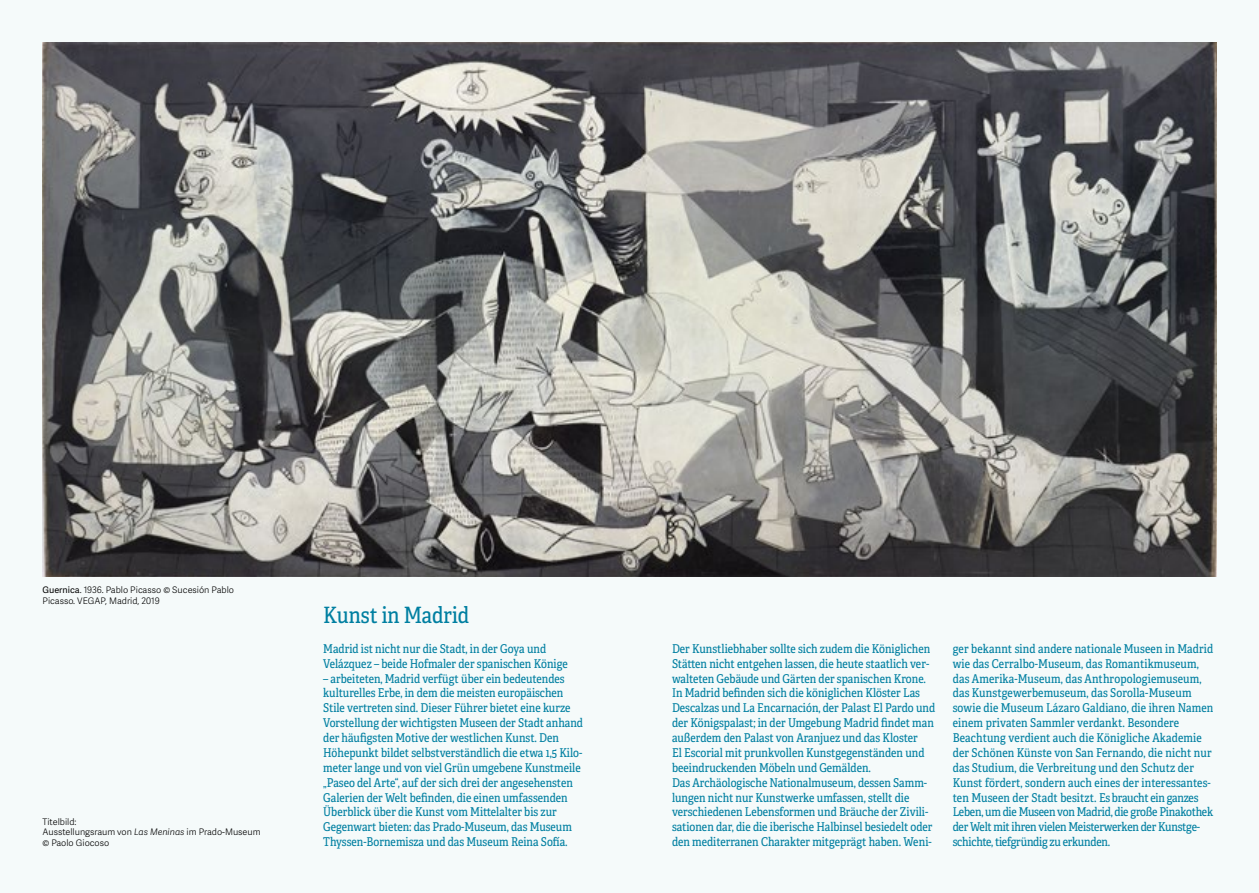
<style>
.page{position:relative;width:1259px;height:893px;background:#f5fafa}
.page>*{position:absolute;margin:0;border:0;box-sizing:border-box;transform-origin:0 0}
.t1{font:22.5px "Adelle Condensed";color:#007fa1}
.t2{font:12.15px/14.9px "Adelle Condensed";color:#007fa1}
.t3{font:300 9px/10.8px "Adelle Sans";color:#000}
.s1{font-weight:400}
.s2{font-style:italic}
</style>
<div class="page">
<img style="left:43px;top:43px;width:1173px;height:533px">
<p class="t3" style="left:43px;top:584px;width:193px"><span class="s1">Guernica</span>. 1936. Pablo Picasso © Sucesión Pablo<br>Picasso. VEGAP, Madrid, 2019</p>
<p class="t3" style="left:43px;top:816px;width:220px">Titelbild:<br>Ausstellungsraum von <span class="s2">Las Meninas</span> im Prado-Museum © Paolo Giocoso</p>
<h1 class="t1" style="left:323px;top:599px;width:148px">Kunst in Madrid</h1>
<p class="t2" style="left:323px;top:641px;width:246px">Madrid ist nicht nur die Stadt, in der Goya und<br>Velázquez – beide Hofmaler der spanischen Könige</p>
<p class="t2" style="left:323px;top:670px;width:261px">– arbeiteten, Madrid verfügt über ein bedeutendes kulturelles Erbe, in dem die meisten europäischen Stile vertreten sind. Dieser Führer bietet eine kurze Vorstellung der wichtigsten Museen der Stadt anhand der häufigsten Motive der westlichen Kunst. Den Höhepunkt bildet selbstverständlich die etwa 1,5 Kilo&shy;meter lange und von viel Grün umgebene Kunstmeile „Paseo del Arte“, auf der sich drei der angesehensten Galerien der Welt befinden, die einen umfassenden Überblick über die Kunst vom Mittelalter bis zur Gegenwart bieten: das Prado-Museum, das Museum Thyssen-Bornemisza und das Museum Reina Sofía.</p>
<p class="t2" style="left:672px;top:641px;width:265px">Der Kunstliebhaber sollte sich zudem die Königlichen Stätten nicht entgehen lassen, die heute staatlich ver&shy;walteten Gebäude und Gärten der spanischen Krone.<br>In Madrid befinden sich die königlichen Klöster Las Descalzas und La Encarnación, der Palast El Pardo und der Königspalast; in der Umgebung Madrid findet man außerdem den Palast von Aranjuez und das Kloster<br>El Escorial mit prunkvollen Kunstgegenständen und beeindruckenden Möbeln und Gemälden.<br>Das Archäologische Nationalmuseum, dessen Samm&shy;lungen nicht nur Kunstwerke umfassen, stellt die verschiedenen Lebensformen und Bräuche der Zivili&shy;sationen dar, die die iberische Halbinsel besiedelt oder den mediterranen Charakter mitgeprägt haben. Weni-</p>
<p class="t2" style="left:952px;top:641px;width:262px">ger bekannt sind andere nationale Museen in Madrid wie das Cerralbo-Museum, das Romantikmuseum, das Amerika-Museum, das Anthropologiemuseum, das Kunstgewerbemuseum, das Sorolla-Museum sowie die Museum Lázaro Galdiano, die ihren Namen einem privaten Sammler verdankt. Besondere Beachtung verdient auch die Königliche Akademie der Schönen Künste von San Fernando, die nicht nur das Studium, die Verbreitung und den Schutz der Kunst fördert, sondern auch eines der interessantes&shy;ten Museen der Stadt besitzt. Es braucht ein ganzes Leben, um die Museen von Madrid, die große Pinakothek der Welt mit ihren vielen Meisterwerken der Kunstge&shy;schichte, tiefgründig zu erkunden.</p>
</div>
